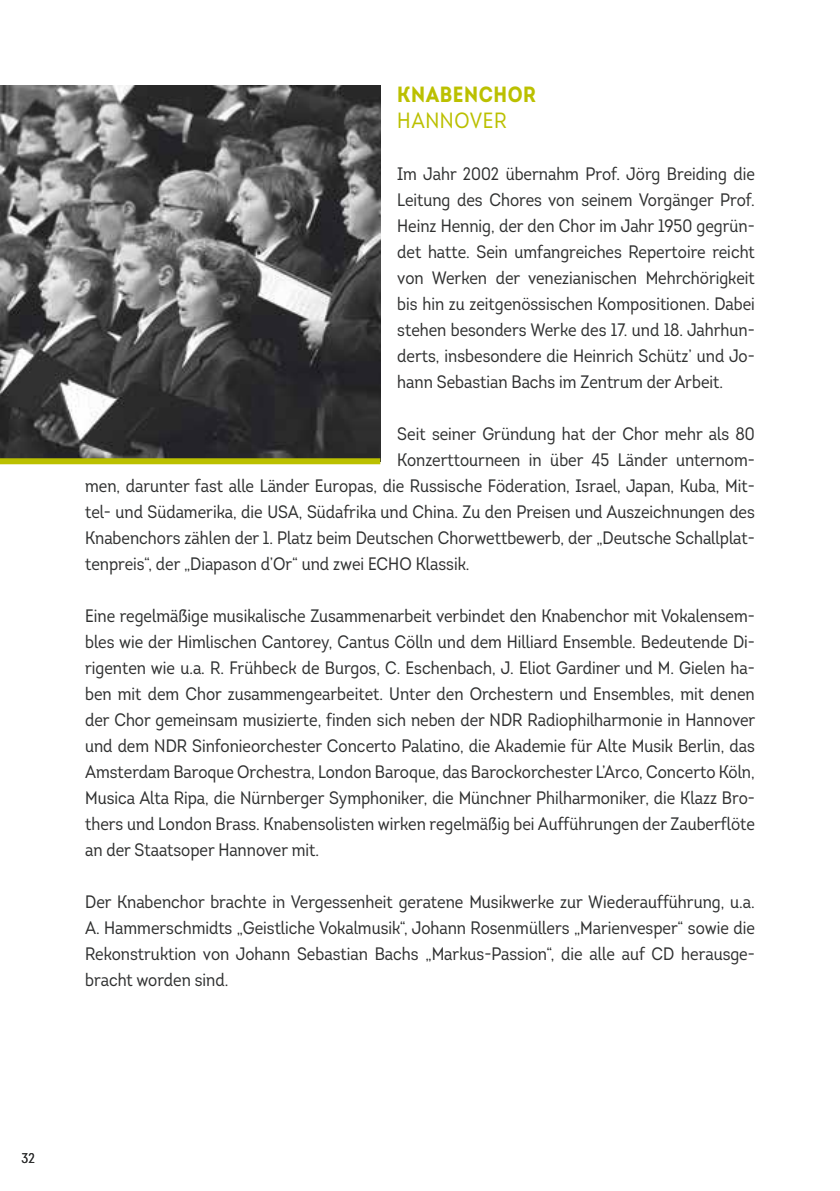
<style>
.page{position:relative;width:840px;height:1191px;background:#fff}
.page>*{position:absolute;margin:0;border:0;box-sizing:border-box;transform-origin:0 0}
.t1{font:700 22px "Intro Cond";letter-spacing:.025em;color:#bbc000}
.t2{font:22px "Intro Cond";letter-spacing:.025em;color:#bbc000}
.t3{font:18px/26px "Intro Cond";color:#2f3030;text-align:justify}
.t4{font:14px "Intro Cond";color:#2f3030}
</style>
<div class="page">
<img style="left:0;top:85px;width:380px;height:373px">
<div style="left:0;top:458px;width:380px;height:6px;background:#bbc000"></div>
<p class="t1" style="left:397px;top:80px;width:140px">KNABENCHOR</p>
<p class="t2" style="left:397px;top:106px;width:111px">HANNOVER</p>
<p class="t3" style="left:397px;top:160px;width:359px">Im Jahr 2002 übernahm Prof. Jörg Breiding die Leitung des Chores von seinem Vorgänger Prof.<br>Heinz Hennig, der den Chor im Jahr 1950 gegrün&shy;det hatte. Sein umfangreiches Repertoire reicht von Werken der venezianischen Mehrchörigkeit bis hin zu zeitgenössischen Kompositionen. Dabei stehen besonders Werke des 17. und 18. Jahrhun&shy;derts, insbesondere die Heinrich Schütz’ und Jo&shy;hann Sebastian Bachs im Zentrum der Arbeit.</p>
<p class="t3" style="left:397px;top:420px;width:359px">Seit seiner Gründung hat der Chor mehr als 80</p>
<p class="t3" style="left:397px;top:446px;width:359px">Konzerttourneen in über 45 Länder unternom-</p>
<p class="t3" style="left:85px;top:472px;width:670px">men, darunter fast alle Länder Europas, die Russische Föderation, Israel, Japan, Kuba, Mit-</p>
<p class="t3" style="left:85px;top:498px;width:671px">tel- und Südamerika, die USA, Südafrika und China. Zu den Preisen und Auszeichnungen des</p>
<p class="t3" style="left:85px;top:524px;width:671px">Knabenchors zählen der 1. Platz beim Deutschen Chorwettbewerb, der „Deutsche Schallplat-</p>
<p class="t3" style="left:85px;top:550px;width:385px">tenpreis“, der „Diapason d’Or“ und zwei ECHO Klassik.</p>
<p class="t3" style="left:85px;top:602px;width:671px">Eine regelmäßige musikalische Zusammenarbeit verbindet den Knabenchor mit Vokalensem&shy;bles wie der Himlischen Cantorey, Cantus Cölln und dem Hilliard Ensemble. Bedeutende Di&shy;rigenten wie u.a. R. Frühbeck de Burgos, C. Eschenbach, J. Eliot Gardiner und M. Gielen ha&shy;ben mit dem Chor zusammengearbeitet. Unter den Orchestern und Ensembles, mit denen der Chor gemeinsam musizierte, finden sich neben der NDR Radiophilharmonie in Hannover und dem NDR Sinfonieorchester Concerto Palatino, die Akademie für Alte Musik Berlin, das Amsterdam Baroque Orchestra, London Baroque, das Barockorchester L’Arco, Concerto Köln, Musica Alta Ripa, die Nürnberger Symphoniker, die Münchner Philharmoniker, die Klazz Bro&shy;thers und London Brass. Knabensolisten wirken regelmäßig bei Aufführungen der Zauberflöte an der Staatsoper Hannover mit.</p>
<p class="t3" style="left:85px;top:888px;width:671px">Der Knabenchor brachte in Vergessenheit geratene Musikwerke zur Wiederaufführung, u.a.<br>A. Hammerschmidts „Geistliche Vokalmusik“, Johann Rosenmüllers „Marienvesper“ sowie die Rekonstruktion von Johann Sebastian Bachs „Markus-Passion“, die alle auf CD herausge&shy;bracht worden sind.</p>
<p class="t4" style="left:22px;top:1149px;width:15px">32</p>
</div>
